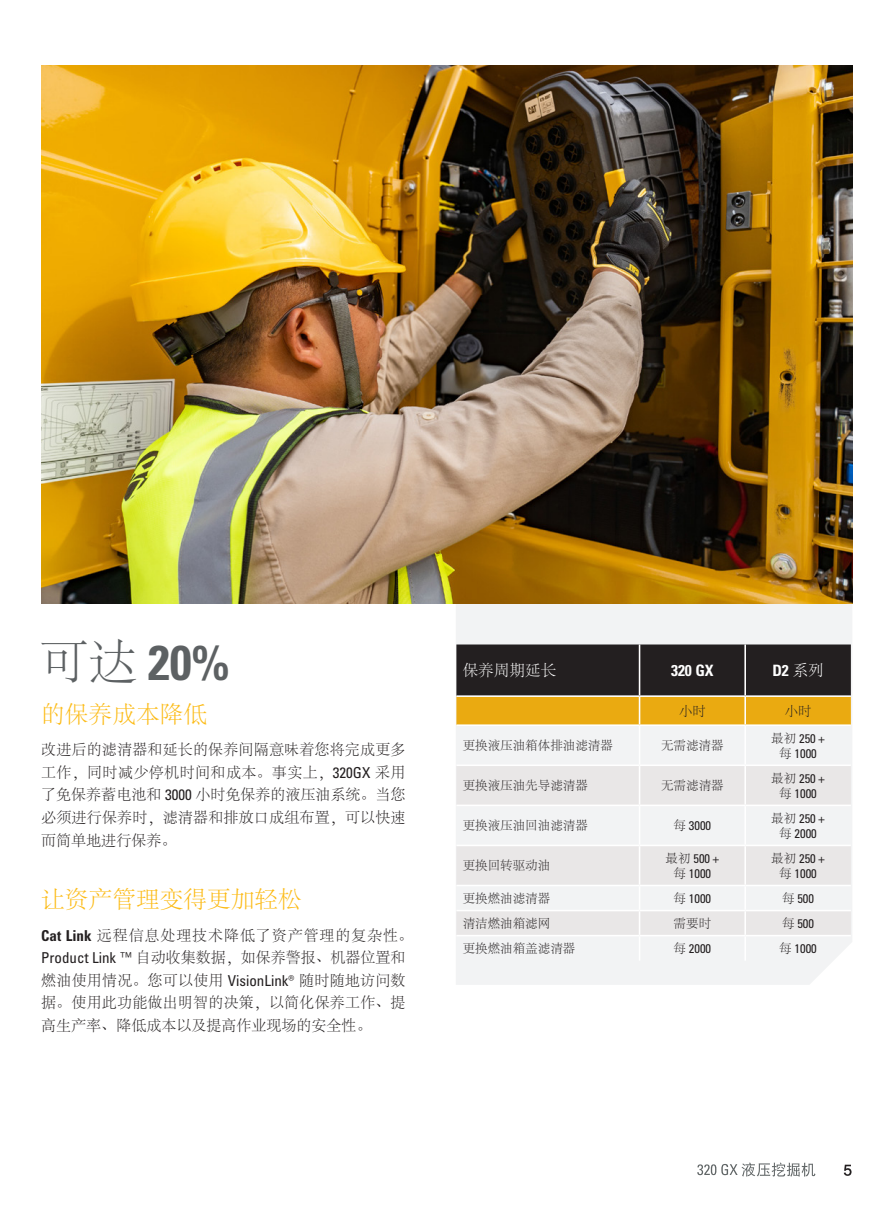
<style>
.page{position:relative;width:893px;height:1212px;background:#fff}
.page>*{position:absolute;margin:0;border:0;box-sizing:border-box;transform-origin:0 0}
.t1{font:48.75px "Univers LTCYR 67 Bold Cond";color:#5d6163}
.t2{font:300 23.7px "Adobe Song Std";color:#fcba13}
.t3{font:15.6px "Univers LTCYR 67 Bold Cond";color:#fff}
.t4{font:300 15.6px "Adobe Song Std";color:#fff}
.t5{font:300 15px/22.5px "Adobe Song Std";letter-spacing:.01em;color:#231f20;text-align:justify}
.t6{font:300 13.35px "Adobe Song Std";color:#231f20}
.t7{font:condensed 12.45px/15px "Univers LTCYR 57";color:#231f20;text-align:center}
.t8{font:300 12.45px "Adobe Song Std";color:#231f20}
.s1{font-family:"Adobe Song Std";font-weight:300}
.s2{font-family:"Univers LTCYR 57";font-weight:400;font-stretch:condensed}
.s3{font-family:"Univers LTCYR 67 Bold Cond";font-weight:400}
.s4{font-family:"Adobe Song Std";font-weight:300;font-stretch:normal}
</style>
<div class="page">
<div style="left:456px;top:603px;width:396px;height:382px;background:#f2f3f4"></div>
<img style="left:41px;top:65px;width:811px;height:538px">
<svg style="left:456px;top:766px;width:395px;height:169px;fill:#e9e7e7"></svg>
<svg style="left:456px;top:644px;width:395px;height:80px;background:#6c5421"></svg>
<hr style="left:745px;top:695px;width:106px;height:2px;background:#fff">
<hr style="left:744px;top:697px;width:2px;height:27px;background:#fff">
<hr style="left:456px;top:724px;width:183px;height:2px;background:#fff">
<hr style="left:639px;top:724px;width:106px;height:2px;background:#fff">
<hr style="left:639px;top:726px;width:1px;height:38px;background:#fff">
<hr style="left:745px;top:724px;width:106px;height:2px;background:#fff">
<hr style="left:744px;top:726px;width:2px;height:38px;background:#fff">
<hr style="left:456px;top:764px;width:183px;height:2px;background:#fff">
<hr style="left:639px;top:764px;width:106px;height:2px;background:#fff">
<hr style="left:639px;top:766px;width:1px;height:38px;background:#fff">
<hr style="left:745px;top:764px;width:106px;height:2px;background:#fff">
<hr style="left:744px;top:766px;width:2px;height:38px;background:#fff">
<hr style="left:456px;top:804px;width:183px;height:2px;background:#fff">
<hr style="left:639px;top:804px;width:106px;height:2px;background:#fff">
<hr style="left:639px;top:806px;width:1px;height:39px;background:#fff">
<hr style="left:745px;top:804px;width:106px;height:2px;background:#fff">
<hr style="left:744px;top:806px;width:2px;height:39px;background:#fff">
<hr style="left:456px;top:845px;width:183px;height:1px;background:#fff">
<hr style="left:639px;top:845px;width:106px;height:1px;background:#fff">
<hr style="left:639px;top:846px;width:1px;height:39px;background:#fff">
<hr style="left:745px;top:845px;width:106px;height:1px;background:#fff">
<hr style="left:744px;top:846px;width:2px;height:39px;background:#fff">
<hr style="left:456px;top:885px;width:183px;height:1px;background:#fff">
<hr style="left:639px;top:885px;width:106px;height:1px;background:#fff">
<hr style="left:745px;top:885px;width:106px;height:1px;background:#fff">
<hr style="left:744px;top:886px;width:2px;height:24px;background:#fff">
<hr style="left:456px;top:910px;width:183px;height:1px;background:#fff">
<hr style="left:639px;top:910px;width:106px;height:1px;background:#fff">
<hr style="left:745px;top:910px;width:106px;height:1px;background:#fff">
<hr style="left:744px;top:911px;width:2px;height:24px;background:#fff">
<hr style="left:456px;top:935px;width:183px;height:1px;background:#fff">
<hr style="left:639px;top:935px;width:106px;height:1px;background:#fff">
<svg style="left:639px;top:886px;width:1px;height:75px"></svg>
<hr style="left:745px;top:935px;width:106px;height:1px;background:#fff">
<hr style="left:744px;top:936px;width:2px;height:25px;background:#fff">
<svg style="left:844px;top:1165px;width:7px;height:11px"></svg>
<svg style="left:697px;top:1162px;width:118px;height:15px"></svg>
<h1 class="t1" style="left:40px;top:632px;width:191px"><span class="s1">可达</span> 20%</h1>
<h2 class="t2" style="left:41px;top:702px;width:167px">的保养成本降低</h2>
<p class="t5" style="left:41px;top:739px;width:366px">改进后的滤清器和延长的保养间隔意味着您将完成更多工作，同时减少停机时间和成本。事实上，<span class="s2">320GX</span> 采用了免保养蓄电池和 <span class="s2">3000</span> 小时免保养的液压油系统。当您必须进行保养时，滤清器和排放口成组布置，可以快速而简单地进行保养。</p>
<h2 class="t2" style="left:41px;top:887px;width:262px">让资产管理变得更加轻松</h2>
<p class="t5" style="left:41px;top:924px;width:373px;text-align:left"><span class="s3">Cat Link</span> 远程信息处理技术降低了资产管理的复杂性。<br><span class="s2">Product Link ™</span> 自动收集数据，如保养警报、机器位置和燃油使用情况。您可以使用 <span class="s2">VisionLink®</span> 随时随地访问数据。使用此功能做出明智的决策，以简化保养工作、提高生产率、降低成本以及提高作业现场的安全性。</p>
<p class="t4" style="left:463px;top:662px;width:95px">保养周期延长</p>
<p class="t3" style="left:671px;top:661px;width:44px">320 GX</p>
<p class="t3" style="left:772px;top:661px;width:53px">D2 <span class="s1">系列</span></p>
<p class="t6" style="left:679px;top:704px;width:28px">小时</p>
<p class="t6" style="left:785px;top:704px;width:28px">小时</p>
<p class="t8" style="left:463px;top:739px;width:152px">更换液压油箱体排油滤清器</p>
<p class="t8" style="left:661px;top:739px;width:64px">无需滤清器</p>
<p class="t7" style="left:771px;top:730px;width:55px"><span class="s4">最初</span> 250 +<span class="s4">每</span> 1000</p>
<p class="t8" style="left:463px;top:779px;width:127px">更换液压油先导滤清器</p>
<p class="t8" style="left:661px;top:779px;width:64px">无需滤清器</p>
<p class="t7" style="left:771px;top:770px;width:55px"><span class="s4">最初</span> 250 +<span class="s4">每</span> 1000</p>
<p class="t8" style="left:463px;top:819px;width:127px">更换液压油回油滤清器</p>
<p class="t7" style="left:674px;top:818px;width:39px"><span class="s4">每</span> 3000</p>
<p class="t7" style="left:771px;top:810px;width:55px"><span class="s4">最初</span> 250 +<span class="s4">每</span> 2000</p>
<p class="t8" style="left:463px;top:859px;width:89px">更换回转驱动油</p>
<p class="t7" style="left:666px;top:850px;width:55px"><span class="s4">最初</span> 500 +<span class="s4">每</span> 1000</p>
<p class="t7" style="left:771px;top:850px;width:55px"><span class="s4">最初</span> 250 +<span class="s4">每</span> 1000</p>
<p class="t8" style="left:463px;top:891px;width:89px">更换燃油滤清器</p>
<p class="t7" style="left:674px;top:890px;width:39px"><span class="s4">每</span> 1000</p>
<p class="t7" style="left:782px;top:890px;width:33px"><span class="s4">每</span> 500</p>
<p class="t8" style="left:463px;top:916px;width:89px">清洁燃油箱滤网</p>
<p class="t8" style="left:674px;top:916px;width:39px">需要时</p>
<p class="t7" style="left:782px;top:915px;width:33px"><span class="s4">每</span> 500</p>
<p class="t8" style="left:463px;top:941px;width:114px">更换燃油箱盖滤清器</p>
<p class="t7" style="left:674px;top:940px;width:39px"><span class="s4">每</span> 2000</p>
<p class="t7" style="left:779px;top:940px;width:39px"><span class="s4">每</span> 1000</p>
</div>
